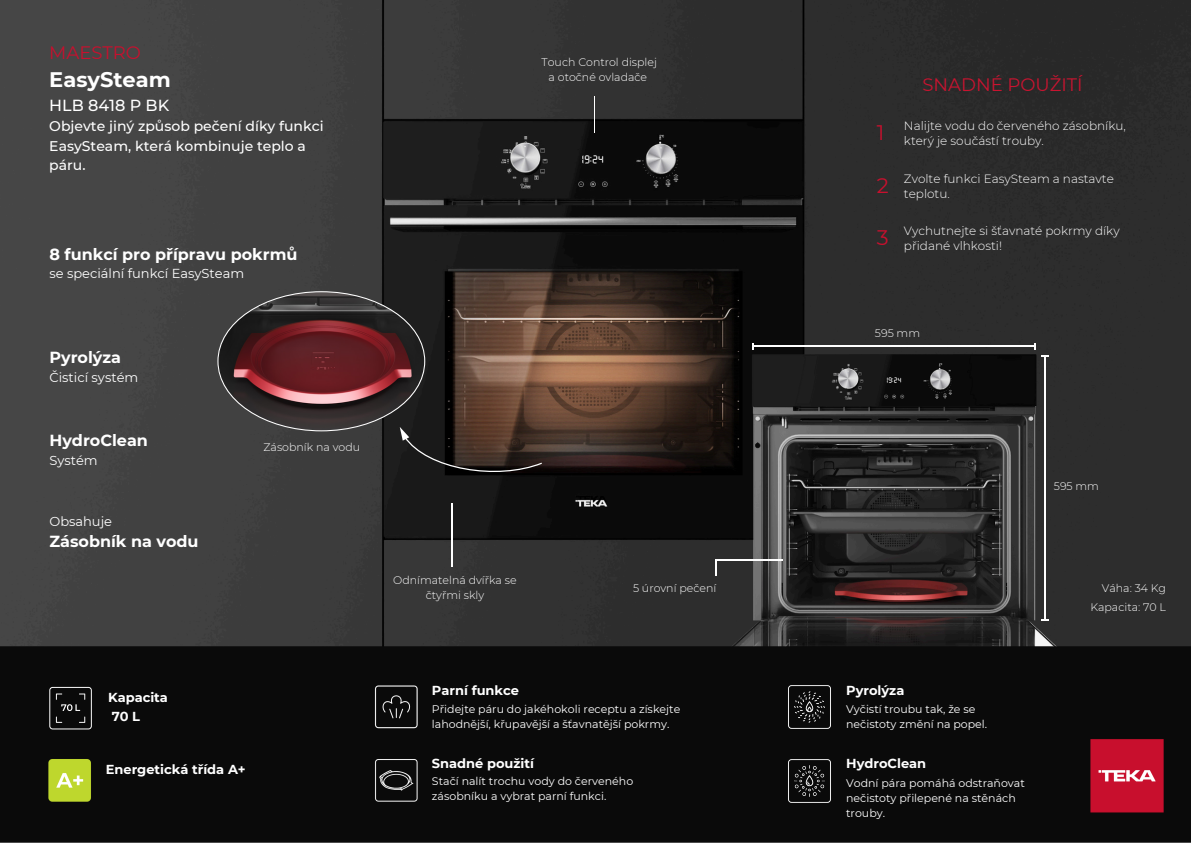
<style>
.page{position:relative;width:1191px;height:843px;background:#fff}
.page>*{position:absolute;margin:0;border:0;box-sizing:border-box;transform-origin:0 0}
.t1{font:700 21px "Montserrat";color:#fff}
.t2{font:21px "Montserrat";color:#c8102e}
.t3{font:18px "Montserrat";color:#c81430}
.t4{font:18px "Montserrat";color:#c8102e}
.t5{font:700 16px "Montserrat";color:#fff}
.t6{font:500 16px "Montserrat";color:#fff}
.t7{font:500 14px/19.5px "Montserrat";color:#fff}
.t8{font:700 13px/19.5px "Montserrat";color:#fff}
.t9{font:13px "Montserrat";color:#fff}
.t10{font:300 12px/15px "Montserrat";color:#fff}
.t11{font:11px/15px "Montserrat";color:#fff}
.t12{font:300 11px/15px "Montserrat";color:#fff;text-align:center}
</style>
<div class="page">
<img style="left:0;top:0;width:1190px;height:641px">
<img style="left:628px;top:343px;width:545px;height:298px">
<hr style="left:452px;top:503px;width:1px;height:63px;background:#fff">
<hr style="left:594px;top:96px;width:1px;height:36px;background:#fff">
<svg style="left:715px;top:560px;width:1px;height:15px"></svg>
<hr style="left:715px;top:559px;width:67px;height:1px;background:#fff">
<hr style="left:752px;top:346px;width:283px;height:1px;background:#fff">
<hr style="left:1044px;top:356px;width:1px;height:263px;background:#fff">
<div style="left:0;top:641px;width:1190px;height:201px;background:#0a0a0a"></div>
<svg style="left:49px;top:686px;width:43px;height:43px;background:#282828"></svg>
<svg style="left:217px;top:291px;width:325px;height:181px;background:#4c3533"></svg>
<img style="left:783px;top:754px;width:52px;height:52px">
<img style="left:783px;top:680px;width:52px;height:53px">
<h6 class="t4" style="left:49px;top:42px;width:93px">MAESTRO</h6>
<h6 class="t1" style="left:49px;top:67px;width:123px">EasySteam</h6>
<h6 class="t6" style="left:49px;top:96px;width:121px">HLB 8418 P BK</h6>
<h6 class="t7" style="left:49px;top:117px;width:276px">Objevte jiný způsob pečení díky funkci<br>EasySteam, která kombinuje teplo a páru.</h6>
<p class="t5" style="left:49px;top:244px;width:249px">8 funkcí pro přípravu pokrmů</p>
<p class="t9" style="left:49px;top:265px;width:196px">se speciální funkcí EasySteam</p>
<p class="t5" style="left:49px;top:347px;width:73px">Pyrolýza</p>
<p class="t9" style="left:49px;top:369px;width:90px">Čisticí systém</p>
<p class="t5" style="left:49px;top:431px;width:100px">HydroClean</p>
<p class="t9" style="left:49px;top:452px;width:50px">Systém</p>
<p class="t9" style="left:49px;top:513px;width:64px">Obsahuje</p>
<h1 class="t5" style="left:49px;top:531px;width:151px">Zásobník na vodu</h1>
<p class="t8" style="left:108px;top:687px;width:61px">Kapacita<br>70 L</p>
<p class="t12" style="left:263px;top:439px;width:98px">Zásobník na vodu</p>
<p class="t12" style="left:541px;top:55px;width:117px">Touch Control displej a otočné ovladače</p>
<h6 class="t12" style="left:393px;top:572px;width:125px">Odnímatelná dvířka se čtyřmi skly</h6>
<h6 class="t12" style="left:633px;top:580px;width:85px">5 úrovní pečení</h6>
<p class="t2" style="left:876px;top:119px;width:9px">1</p>
<h2 class="t2" style="left:876px;top:173px;width:13px">2</h2>
<h2 class="t2" style="left:876px;top:225px;width:13px">3</h2>
<h4 class="t3" style="left:922px;top:74px;width:162px">SNADNÉ POUŽITÍ</h4>
<p class="t10" style="left:903px;top:119px;width:223px">Nalijte vodu do červeného zásobníku, který je součástí trouby.</p>
<p class="t10" style="left:903px;top:171px;width:211px">Zvolte funkci EasySteam a nastavte teplotu.</p>
<h5 class="t10" style="left:903px;top:223px;width:217px">Vychutnejte si šťavnaté pokrmy díky přidané vlhkosti!</h5>
<h3 class="t12" style="left:874px;top:325px;width:47px">595 mm</h3>
<p class="t12" style="left:1053px;top:479px;width:47px">595 mm</p>
<p class="t12" style="left:1090px;top:578px;width:77px;line-height:18.8px;text-align:right">Váha: 34 Kg<br>Kapacita: 70 L</p>
<h5 class="t8" style="left:432px;top:680px;width:89px">Parní funkce</h5>
<h5 class="t8" style="left:846px;top:680px;width:60px">Pyrolýza</h5>
<p class="t11" style="left:432px;top:701px;width:250px">Přidejte páru do jakéhokoli receptu a získejte lahodnější, křupavější a šťavnatější pokrmy.</p>
<p class="t11" style="left:846px;top:701px;width:142px">Vyčistí troubu tak, že se nečistoty změní na popel.</p>
<p class="t8" style="left:106px;top:759px;width:141px">Energetická třída A+</p>
<h5 class="t8" style="left:432px;top:753px;width:104px">Snadné použití</h5>
<h4 class="t11" style="left:432px;top:773px;width:203px">Stačí nalít trochu vody do červeného zásobníku a vybrat parní funkci.</h4>
<p class="t8" style="left:846px;top:753px;width:82px">HydroClean</p>
<p class="t11" style="left:846px;top:775px;width:180px">Vodní pára pomáhá odstraňovat nečistoty přilepené na stěnách trouby.</p>
</div>
